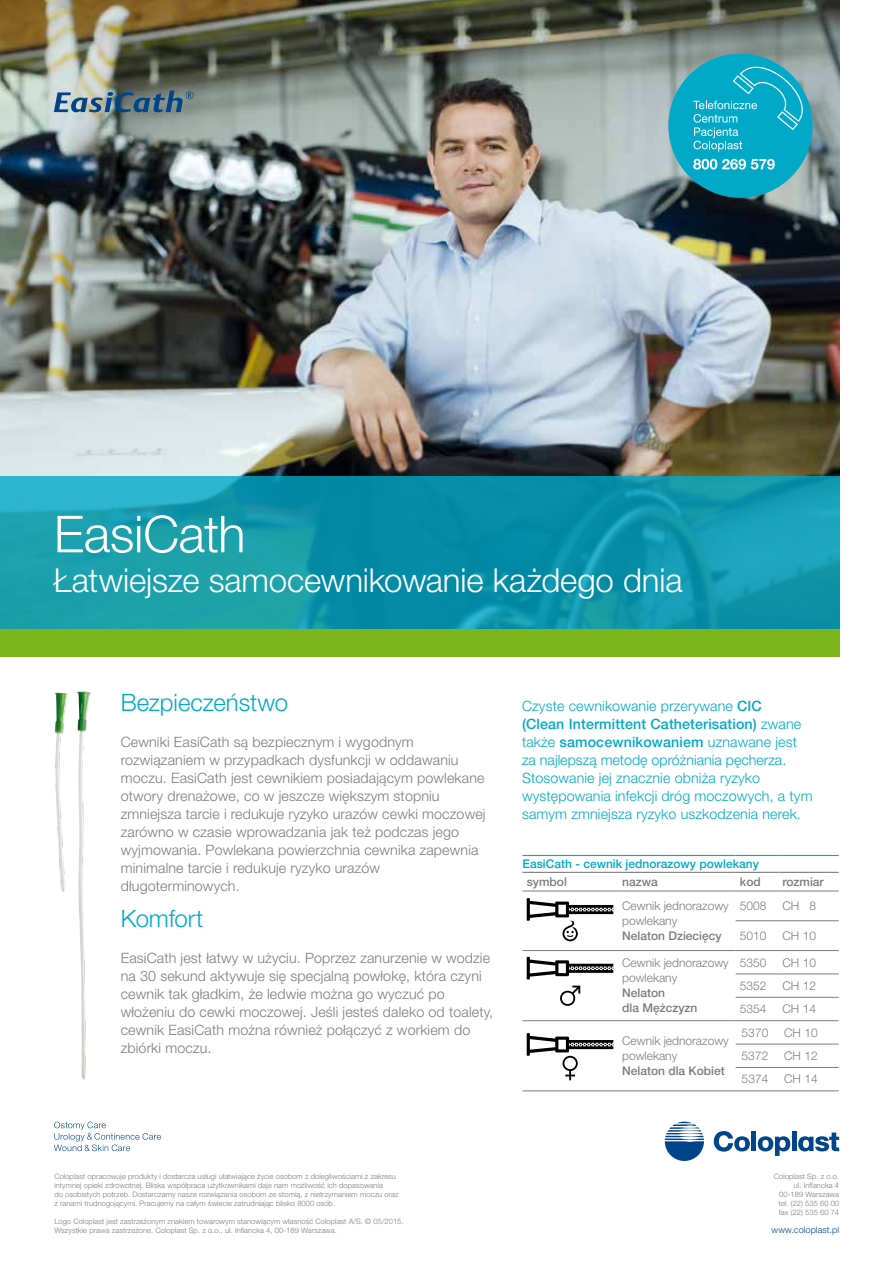
<style>
.page{position:relative;width:893px;height:1263px;background:#fff}
.page>*{position:absolute;margin:0;border:0;box-sizing:border-box;transform-origin:0 0}
.t1{font:300 51px "Helvetica Neue LT Pro";letter-spacing:-.01em;color:#fff}
.t2{font:300 33px "Helvetica Neue LT Pro";letter-spacing:-.005em;color:#fff}
.t3{font:300 24px "Helvetica Neue LT Pro";letter-spacing:-.005em;color:#00a9c8}
.t4{font:300 14.25px/18px "Helvetica Neue LT Pro";letter-spacing:.01em;color:#7b7c7e}
.t5{font:300 14.25px/18px "Helvetica Neue LT Pro";letter-spacing:.01em;color:#00a9c8}
.t6{font:300 12px/15px "Helvetica Neue LT Pro";color:#7b7c7e}
.t7{font:500 12px/15px "Helvetica Neue LT Pro";color:#7b7c7e}
.t8{font:500 12px "Helvetica Neue LT Pro";color:#00a9c8}
.t9{font:300 9px "Helvetica Neue LT Pro";letter-spacing:.01em;color:#004489}
.t10{font:300 7.5px/9px "Helvetica Neue LT Pro";letter-spacing:.01em;color:#7b7c7e}
.s1{font-weight:500}
</style>
<div class="page">
<svg style="left:54px;top:1122px;width:107px;height:29px"></svg>
<svg style="left:714px;top:1131px;width:36px;height:20px"></svg>
<div style="left:751px;top:1131px;width:5px;height:20px;background:#004489"></div>
<hr style="left:792px;top:1131px;width:4px;height:20px;background:#004489">
<svg style="left:758px;top:1136px;width:32px;height:20px"></svg>
<svg style="left:798px;top:1132px;width:41px;height:19px"></svg>
<svg style="left:665px;top:1122px;width:39px;height:39px"></svg>
<img style="left:0;top:0;width:839px;height:477px">
<svg style="left:0;top:477px;width:839px;height:153px;background:#1298ab"></svg>
<div style="left:0;top:630px;width:839px;height:27px;background:#7db61c"></div>
<img style="left:55px;top:693px;width:13px;height:199px">
<img style="left:77px;top:691px;width:14px;height:389px">
<hr style="left:522px;top:855px;width:96px;height:1px;background:#00a9c8">
<hr style="left:618px;top:855px;width:118px;height:1px;background:#00a9c8">
<hr style="left:736px;top:855px;width:42px;height:1px;background:#00a9c8">
<hr style="left:778px;top:855px;width:61px;height:1px;background:#00a9c8">
<hr style="left:522px;top:872px;width:96px;height:1px;background:#7b7c7e">
<hr style="left:618px;top:872px;width:118px;height:1px;background:#7b7c7e">
<hr style="left:736px;top:872px;width:42px;height:1px;background:#7b7c7e">
<hr style="left:778px;top:872px;width:61px;height:1px;background:#7b7c7e">
<hr style="left:522px;top:891px;width:96px;height:1px;background:#7b7c7e">
<hr style="left:522px;top:950px;width:96px;height:1px;background:#7b7c7e">
<hr style="left:522px;top:1020px;width:96px;height:1px;background:#7b7c7e">
<hr style="left:522px;top:1090px;width:96px;height:1px;background:#7b7c7e">
<svg style="left:527px;top:891px;width:312px;height:200px"></svg>
<div style="left:668px;top:54px;width:145px;height:144px;background:#00a9c8;border-radius:50%"></div>
<svg style="left:693px;top:159px;width:82px;height:11px"></svg>
<svg style="left:693px;top:53px;width:120px;height:98px"></svg>
<svg style="left:54px;top:91px;width:140px;height:21px;background:#5e7d91"></svg>
<h1 class="t1" style="left:54px;top:503px;width:193px">EasiCath</h1>
<h2 class="t2" style="left:54px;top:560px;width:630px">Łatwiejsze samocewnikowanie każdego dnia</h2>
<h3 class="t3" style="left:121px;top:688px;width:169px">Bezpieczeństwo</h3>
<p class="t4" style="left:121px;top:732px;width:366px">Cewniki EasiCath są bezpiecznym i wygodnym rozwiązaniem w przypadkach dysfunkcji w oddawaniu moczu. EasiCath jest cewnikiem posiadającym powlekane otwory drenażowe, co w jeszcze większym stopniu zmniejsza tarcie i redukuje ryzyko urazów cewki moczowej zarówno w czasie wprowadzania jak też podczas jego wyjmowania. Powlekana powierzchnia cewnika zapewnia minimalne tarcie i redukuje ryzyko urazów długoterminowych.</p>
<h3 class="t3" style="left:121px;top:904px;width:84px">Komfort</h3>
<p class="t4" style="left:121px;top:948px;width:374px">EasiCath jest łatwy w użyciu. Poprzez zanurzenie w wodzie na 30 sekund aktywuje się specjalną powłokę, która czyni cewnik tak gładkim, że ledwie można go wyczuć po włożeniu do cewki moczowej. Jeśli jesteś daleko od toalety, cewnik EasiCath można również połączyć z workiem do zbiórki moczu.</p>
<p class="t5" style="left:522px;top:696px;width:292px">Czyste cewnikowanie przerywane <span class="s1">CIC<br>(Clean Intermittent Catheterisation)</span> zwane także <span class="s1">samocewnikowaniem</span> uznawane jest za najlepszą metodę opróżniania pęcherza.<br>Stosowanie jej znacznie obniża ryzyko występowania infekcji dróg moczowych, a tym samym zmniejsza ryzyko uszkodzenia nerek.</p>
<p class="t8" style="left:522px;top:857px;width:238px">EasiCath - cewnik jednorazowy powlekany</p>
<p class="t7" style="left:527px;top:874px;width:42px">symbol</p>
<p class="t7" style="left:622px;top:874px;width:37px">nazwa</p>
<p class="t7" style="left:740px;top:874px;width:22px">kod</p>
<p class="t7" style="left:782px;top:874px;width:43px">rozmiar</p>
<p class="t6" style="left:622px;top:898px;width:108px">Cewnik jednorazowy powlekany</p>
<p class="t7" style="left:622px;top:928px;width:101px">Nelaton Dziecięcy</p>
<p class="t6" style="left:740px;top:898px;width:28px">5008</p>
<p class="t6" style="left:782px;top:898px;width:35px">CH 8</p>
<p class="t6" style="left:740px;top:928px;width:28px">5010</p>
<p class="t6" style="left:782px;top:928px;width:35px">CH 10</p>
<p class="t6" style="left:622px;top:955px;width:108px">Cewnik jednorazowy powlekany</p>
<p class="t7" style="left:622px;top:985px;width:77px">Nelaton<br>dla Mężczyzn</p>
<p class="t6" style="left:622px;top:1033px;width:108px">Cewnik jednorazowy powlekany</p>
<p class="t7" style="left:622px;top:1063px;width:104px">Nelaton dla Kobiet</p>
<p class="t6" style="left:740px;top:954px;width:28px">5350</p>
<p class="t6" style="left:782px;top:954px;width:35px">CH 10</p>
<p class="t6" style="left:740px;top:978px;width:28px">5352</p>
<p class="t6" style="left:782px;top:978px;width:35px">CH 12</p>
<p class="t6" style="left:740px;top:1001px;width:28px">5354</p>
<p class="t6" style="left:782px;top:1001px;width:35px">CH 14</p>
<p class="t6" style="left:742px;top:1025px;width:28px">5370</p>
<p class="t6" style="left:784px;top:1025px;width:35px">CH 10</p>
<p class="t6" style="left:742px;top:1048px;width:28px">5372</p>
<p class="t6" style="left:784px;top:1048px;width:35px">CH 12</p>
<p class="t6" style="left:742px;top:1071px;width:28px">5374</p>
<p class="t6" style="left:784px;top:1071px;width:35px">CH 14</p>
<p class="t10" style="left:54px;top:1172px;width:346px">Coloplast opracowuje produkty i dostarcza usługi ułatwiające życie osobom z dolegliwościami z zakresu intymnej opieki zdrowotnej. Bliska współpraca użytkownikami daje nam możliwość ich dopasowania<br>do osobistych potrzeb. Dostarczamy nasze rozwiązania osobom ze stomią, z nietrzymaniem moczu oraz z ranami trudnogojącymi. Pracujemy na całym świecie zatrudniając blisko 8000 osób.</p>
<p class="t10" style="left:54px;top:1217px;width:351px">Logo Coloplast jest zastrzeżonym znakiem towarowym stanowiącym własność Coloplast A/S. © 05/2015.<br>Wszystkie prawa zastrzeżone. Coloplast Sp. z o.o., ul. Inflancka 4, 00-189 Warszawa.</p>
<p class="t10" style="left:774px;top:1172px;width:67px;text-align:right">Coloplast Sp. z o.o. ul. Inflancka 4<br>00-189 Warszawa tel. (22) 535 60 00 fax (22) 535 60 74</p>
<p class="t9" style="left:772px;top:1224px;width:69px">www.coloplast.pl</p>
</div>
